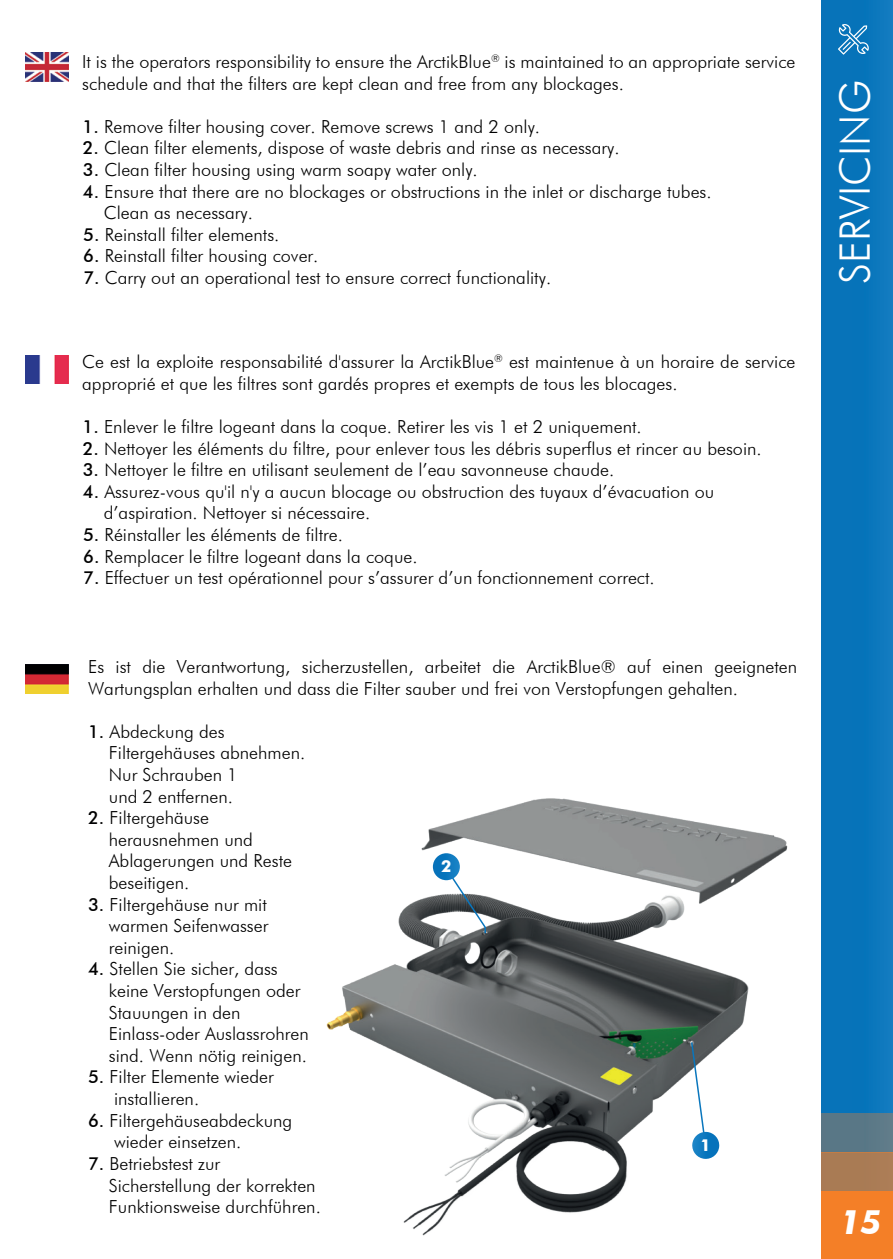
<style>
.page{position:relative;width:893px;height:1259px;background:#fff}
.page>*{position:absolute;margin:0;border:0;box-sizing:border-box;transform-origin:0 0}
.t1{font:300 42px "Futura BT";color:#fff}
.t2{font:italic 700 33.6px "Futura BT";color:#fff}
.t3{font:300 18px/21.6px "Futura BT";color:#000001}
.t4{font:700 16.5px "Futura BT";color:#fff}
.s1{font-weight:500}
</style>
<div class="page">
<img style="left:26px;top:355px;width:42px;height:29px">
<img style="left:26px;top:53px;width:42px;height:28px">
<img style="left:26px;top:665px;width:42px;height:28px">
<div style="left:821px;top:0;width:72px;height:1259px;background:#0773b9"></div>
<div style="left:821px;top:1191px;width:72px;height:68px;background:#f47f27"></div>
<div style="left:821px;top:1152px;width:72px;height:39px;background:#a97b54"></div>
<div style="left:821px;top:1113px;width:72px;height:39px;background:#597786"></div>
<svg style="left:838px;top:24px;width:31px;height:31px"></svg>
<img style="left:326px;top:798px;width:496px;height:438px">
<svg style="left:690px;top:1040px;width:30px;height:119px"></svg>
<svg style="left:450px;top:875px;width:37px;height:59px"></svg>
<svg style="left:433px;top:853px;width:27px;height:27px"></svg>
<p class="t3" style="left:82px;top:51px;width:715px">It is the operators responsibility to ensure the ArctikBlue<sup>®</sup> is maintained to an appropriate service schedule and that the filters are kept clean and free from any blockages.</p>
<p class="t3" style="left:83px;top:115px;width:459px"><span class="s1">1.</span> Remove filter housing cover. Remove screws 1 and 2 only.</p>
<p class="t3" style="left:83px;top:137px;width:538px"><span class="s1">2.</span> Clean filter elements, dispose of waste debris and rinse as necessary.</p>
<p class="t3" style="left:83px;top:159px;width:396px"><span class="s1">3.</span> Clean filter housing using warm soapy water only.</p>
<p class="t3" style="left:104px;top:180px;width:609px;text-indent:-21px"><span class="s1">4.</span> Ensure that there are no blockages or obstructions in the inlet or discharge tubes.<br>Clean as necessary.</p>
<p class="t3" style="left:83px;top:223px;width:198px"><span class="s1">5.</span> Reinstall filter elements.</p>
<p class="t3" style="left:83px;top:245px;width:237px"><span class="s1">6.</span> Reinstall filter housing cover.</p>
<p class="t3" style="left:83px;top:267px;width:469px"><span class="s1">7.</span> Carry out an operational test to ensure correct functionality.</p>
<p class="t3" style="left:82px;top:351px;width:715px">Ce est la exploite responsabilité d'assurer la ArctikBlue<sup>®</sup> est maintenue à un horaire de service approprié et que les filtres sont gardés propres et exempts de tous les blocages.</p>
<p class="t3" style="left:83px;top:415px;width:561px"><span class="s1">1.</span> Enlever le filtre logeant dans la coque. Retirer les vis 1 et 2 uniquement.</p>
<p class="t3" style="left:83px;top:437px;width:680px"><span class="s1">2.</span> Nettoyer les éléments du filtre, pour enlever tous les débris superflus et rincer au besoin.</p>
<p class="t3" style="left:83px;top:459px;width:533px"><span class="s1">3.</span> Nettoyer le filtre en utilisant seulement de l’eau savonneuse chaude.</p>
<p class="t3" style="left:104px;top:480px;width:612px;text-indent:-21px"><span class="s1">4.</span> Assurez-vous qu'il n'y a aucun blocage ou obstruction des tuyaux d’évacuation ou d’aspiration. Nettoyer si nécessaire.</p>
<p class="t3" style="left:83px;top:523px;width:261px"><span class="s1">5.</span> Réinstaller les éléments de filtre.</p>
<p class="t3" style="left:83px;top:545px;width:336px"><span class="s1">6.</span> Remplacer le filtre logeant dans la coque.</p>
<p class="t3" style="left:83px;top:567px;width:573px"><span class="s1">7.</span> Effectuer un test opérationnel pour s’assurer d’un fonctionnement correct.</p>
<p class="t3" style="left:88px;top:655px;width:710px">Es ist die Verantwortung, sicherzustellen, arbeitet die ArctikBlue® auf einen geeigneten<br>Wartungsplan erhalten und dass die Filter sauber und frei von Verstopfungen gehalten.</p>
<p class="t3" style="left:109px;top:720px;width:198px;text-indent:-21px"><span class="s1">1.</span> Abdeckung des<br>Filtergehäuses abnehmen.<br>Nur Schrauben 1<br>und 2 entfernen.</p>
<p class="t3" style="left:109px;top:807px;width:185px;text-indent:-21px"><span class="s1">2.</span> Filtergehäuse herausnehmen und<br>Ablagerungen und Reste beseitigen.</p>
<p class="t3" style="left:109px;top:893px;width:161px;text-align:justify;text-indent:-21px"><span class="s1">3.</span> Filtergehäuse nur mit warmen Seifenwasser reinigen.</p>
<p class="t3" style="left:109px;top:958px;width:202px;text-indent:-21px"><span class="s1">4.</span> Stellen Sie sicher, dass keine Verstopfungen oder<br>Stauungen in den<br>Einlass-oder Auslassrohren sind. Wenn nötig reinigen.</p>
<p class="t3" style="left:114px;top:1066px;width:161px;text-indent:-26px"><span class="s1">5.</span> Filter Elemente wieder installieren.</p>
<p class="t3" style="left:114px;top:1109px;width:180px;text-indent:-26px"><span class="s1">6.</span> Filtergehäuseabdeckung wieder einsetzen.</p>
<p class="t3" style="left:109px;top:1152px;width:213px;text-indent:-21px"><span class="s1">7.</span> Betriebstest zur<br>Sicherstellung der korrekten<br>Funktionsweise durchführen.</p>
<p class="t4" style="left:441px;top:856px;width:12px">2</p>
<p class="t4" style="left:700px;top:1135px;width:12px">1</p>
<h1 class="t1" style="left:829px;top:284px;width:205px;rotate:-90deg">SERVICING</h1>
<h2 class="t2" style="left:840px;top:1201px;width:43px">15</h2>
</div>
